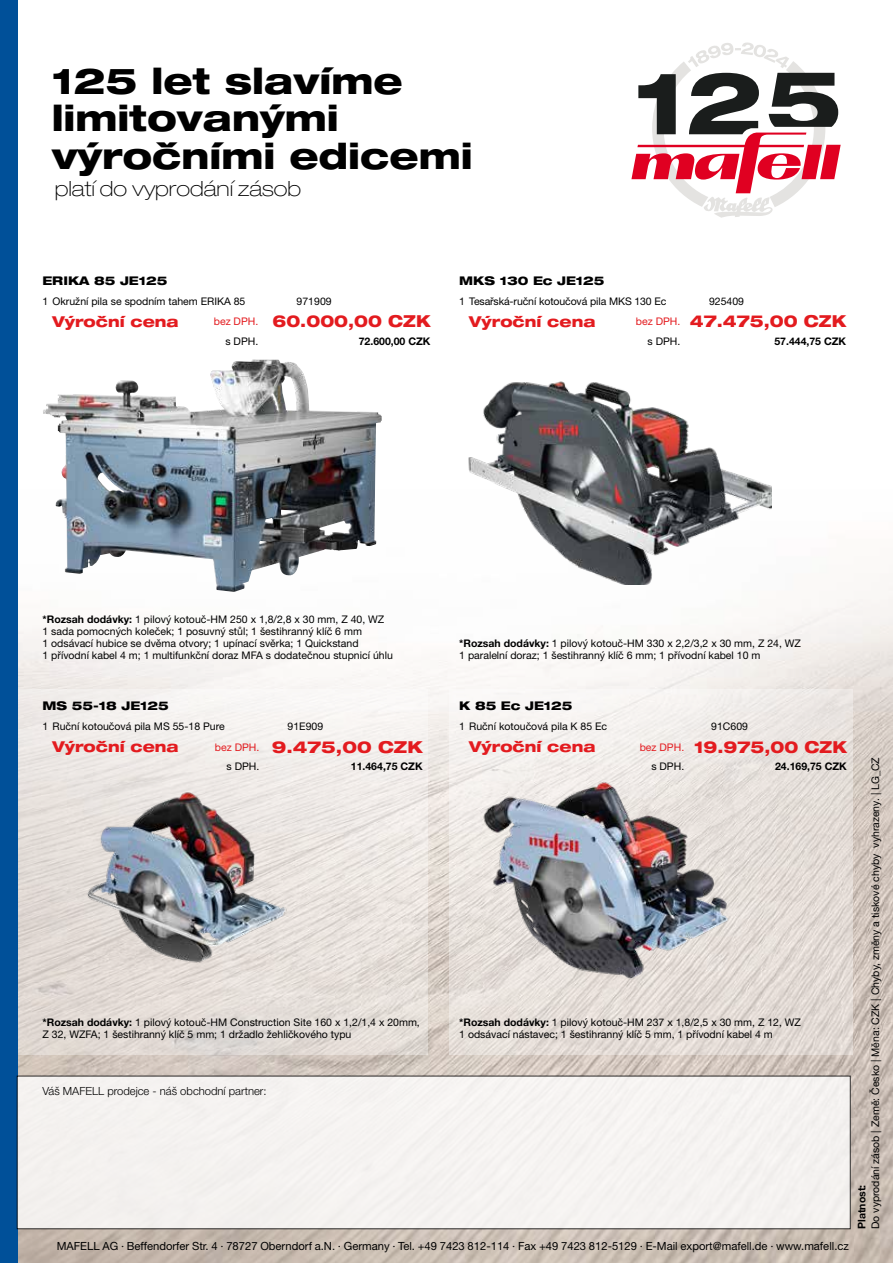
<style>
.page{position:relative;width:893px;height:1263px;background:#fff}
.page>*{position:absolute;margin:0;border:0;box-sizing:border-box;transform-origin:0 0}
.t1{font:800 expanded 36px/37.5px "Helvetica Neue LT Pro";color:#000}
.t2{font:100 expanded 21px "Helvetica Neue LT Pro";color:#000}
.t3{font:800 expanded 16.5px "Helvetica Neue LT Pro";color:#e31b1f;scale:.95 1}
.t4{font:800 expanded 16.5px "Helvetica Neue LT Pro";color:#e31b1f}
.t5{font:800 expanded 15px "Helvetica Neue LT Pro";color:#e31b1f}
.t6{font:800 expanded 12px "Helvetica Neue LT Pro";color:#000}
.t7{font:11.25px "Helvetica Neue LT Pro";color:#000}
.t8{font:300 11.25px "Helvetica Neue LT Pro";color:#000}
.t9{font:10.5px/12px "Helvetica Neue LT Pro";color:#000}
.t10{font:700 10.5px "Helvetica Neue LT Pro";color:#000}
.s1{font-weight:400;font-stretch:normal;font-size:10.5px}
.s2{font-weight:700}
</style>
<div class="page">
<img style="left:17px;top:489px;width:876px;height:774px">
<svg style="left:449px;top:689px;width:404px;height:365px;background:#e8e2de"></svg>
<svg style="left:17px;top:689px;width:410px;height:365px;background:#e8e3df"></svg>
<div style="left:0;top:0;width:17px;height:1263px;background:#005099"></div>
<svg style="left:631px;top:43px;width:210px;height:175px"></svg>
<div style="left:17px;top:1076px;width:833px;height:153px;background:#f5f2f1"></div>
<img style="left:480px;top:778px;width:259px;height:209px">
<img style="left:43px;top:360px;width:255px;height:232px">
<img style="left:463px;top:381px;width:308px;height:204px">
<img style="left:78px;top:791px;width:216px;height:178px">
<h1 class="t1" style="left:52px;top:61px;width:423px">125 let slavíme limitovanými výročními edicemi</h1>
<h2 class="t2" style="left:55px;top:175px;width:248px">platí do vyprodání zásob</h2>
<p class="t6" style="left:43px;top:273px;width:126px">ERIKA 85 JE125</p>
<p class="t6" style="left:459px;top:273px;width:147px">MKS 130 Ec JE125</p>
<p class="t9" style="left:43px;top:295px;width:204px">1 Okružní pila se spodním tahem ERIKA 85</p>
<p class="t9" style="left:297px;top:295px;width:37px">971909</p>
<h3 class="t5" style="left:53px;top:312px;width:128px">Výroční cena</h3>
<h3 class="t3" style="left:214px;top:311px;width:230px"><span class="s1">bez DPH.</span> 60.000,00 CZK</h3>
<p class="t9" style="left:225px;top:335px;width:34px">s DPH.</p>
<p class="t10" style="left:359px;top:335px;width:73px">72.600,00 CZK</p>
<p class="t9" style="left:459px;top:295px;width:209px">1 Tesařská-ruční kotoučová pila MKS 130 Ec</p>
<p class="t9" style="left:709px;top:295px;width:37px">925409</p>
<h3 class="t5" style="left:469px;top:312px;width:128px">Výroční cena</h3>
<h3 class="t3" style="left:636px;top:311px;width:223px"><span class="s1">bez DPH.</span> 47.475,00 CZK</h3>
<p class="t9" style="left:647px;top:335px;width:34px">s DPH.</p>
<p class="t10" style="left:774px;top:335px;width:73px">57.444,75 CZK</p>
<p class="t9" style="left:43px;top:613px;width:352px"><span class="s2">*Rozsah dodávky:</span> 1 pilový kotouč-HM 250 x 1,8/2,8 x 30 mm, Z 40, WZ<br>1 sada pomocných koleček; 1 posuvný stůl; 1 šestihranný klíč 6 mm<br>1 odsávací hubice se dvěma otvory; 1 upínací svěrka; 1 Quickstand<br>1 přívodní kabel 4 m; 1 multifunkční doraz MFA s dodatečnou stupnicí úhlu</p>
<p class="t9" style="left:459px;top:637px;width:343px"><span class="s2">*Rozsah dodávky:</span> 1 pilový kotouč-HM 330 x 2,2/3,2 x 30 mm, Z 24, WZ<br>1 paralelní doraz; 1 šestihranný klíč 6 mm; 1 přívodní kabel 10 m</p>
<p class="t6" style="left:43px;top:698px;width:128px">MS 55-18 JE125</p>
<p class="t6" style="left:459px;top:698px;width:115px">K 85 Ec JE125</p>
<p class="t9" style="left:43px;top:720px;width:184px">1 Ruční kotoučová pila MS 55-18 Pure</p>
<p class="t9" style="left:288px;top:720px;width:37px">91E909</p>
<h3 class="t5" style="left:53px;top:737px;width:128px">Výroční cena</h3>
<h3 class="t4" style="left:215px;top:736px;width:209px"><span class="s1">bez DPH.</span> 9.475,00 CZK</h3>
<p class="t9" style="left:227px;top:760px;width:34px">s DPH.</p>
<p class="t10" style="left:351px;top:760px;width:73px">11.464,75 CZK</p>
<p class="t9" style="left:459px;top:720px;width:149px">1 Ruční kotoučová pila K 85 Ec</p>
<p class="t9" style="left:711px;top:720px;width:38px">91C609</p>
<h3 class="t5" style="left:469px;top:737px;width:128px">Výroční cena</h3>
<h3 class="t3" style="left:640px;top:736px;width:220px"><span class="s1">bez DPH.</span> 19.975,00 CZK</h3>
<p class="t9" style="left:651px;top:760px;width:34px">s DPH.</p>
<p class="t10" style="left:775px;top:760px;width:73px">24.169,75 CZK</p>
<p class="t9" style="left:43px;top:1015px;width:379px"><span class="s2">*Rozsah dodávky:</span> 1 pilový kotouč-HM Construction Site 160 x 1,2/1,4 x 20mm,<br>Z 32, WZFA; 1 šestihranný klíč 5 mm; 1 držadlo žehličkového typu</p>
<p class="t8" style="left:43px;top:1084px;width:226px">Váš MAFELL prodejce - náš obchodní partner:</p>
<p class="t9" style="left:459px;top:1016px;width:343px"><span class="s2">*Rozsah dodávky:</span> 1 pilový kotouč-HM 237 x 1,8/2,5 x 30 mm, Z 12, WZ<br>1 odsávací nástavec; 1 šestihranný klíč 5 mm, 1 přívodní kabel 4 m</p>
<p class="t7" style="left:57px;top:1239px;width:794px">MAFELL AG · Beffendorfer Str. 4 · 78727 Oberndorf a.N. · Germany · Tel. +49 7423 812-114 · Fax +49 7423 812-5129 · E-Mail export@mafell.de · www.mafell.cz</p>
<p class="t9" style="left:869px;top:1229px;width:473px;rotate:-90deg">Do vyprodání zásob | Země: Česko | Měna: CZK | Chyby, změny a tiskové chyby vyhrazeny. | LG_CZ</p>
<p class="t10" style="left:855px;top:1229px;width:46px;rotate:-90deg">Platnost:</p>
</div>
